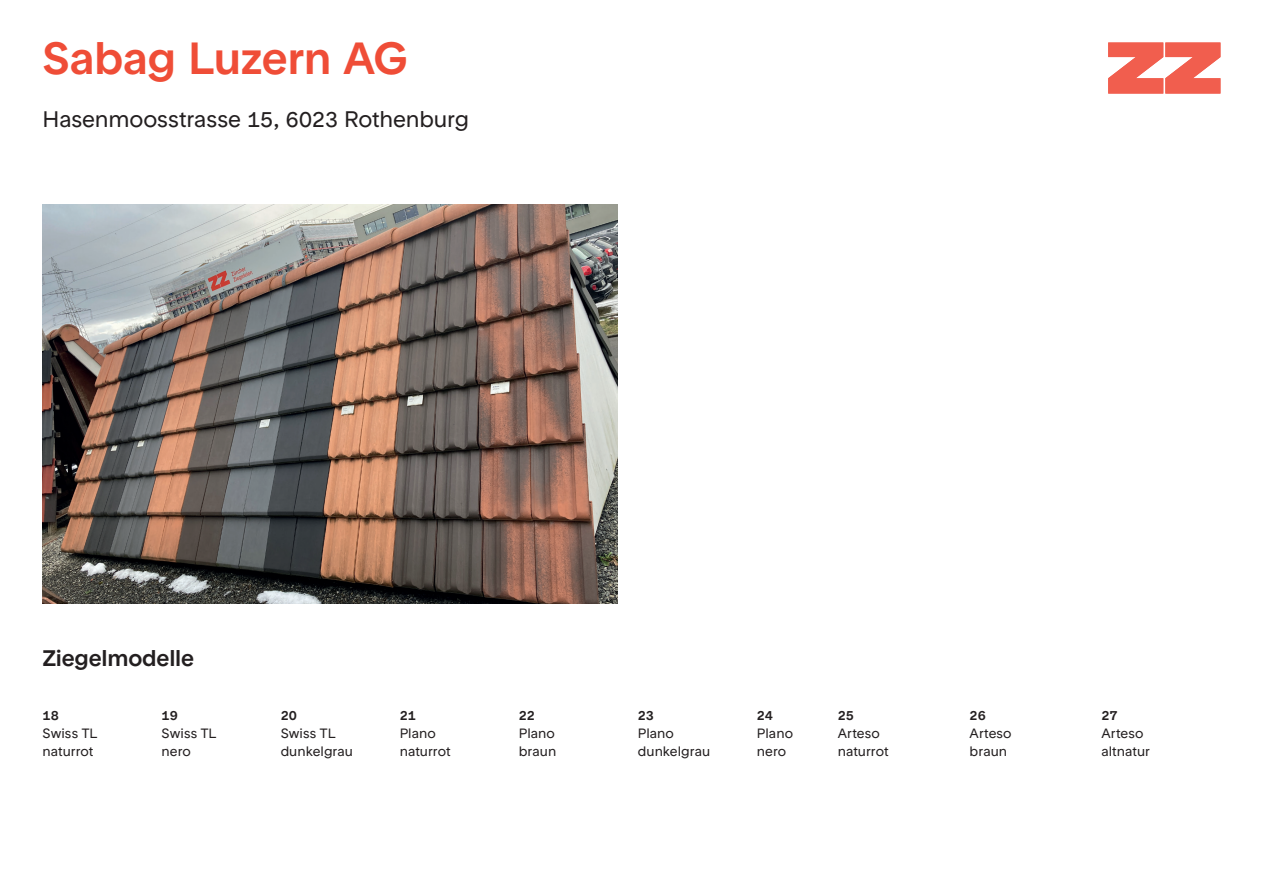
<style>
.page{position:relative;width:1263px;height:893px;background:#fff}
.page>*{position:absolute;margin:0;border:0;box-sizing:border-box;transform-origin:0 0}
.t1{font:500 45px "ZZ Rondelle";letter-spacing:-.01em;color:#ef4d37}
.t2{font:22.5px "ZZ Rondelle";letter-spacing:-.01em;color:#231f20}
.t3{font:500 22.5px "ZZ Rondelle";letter-spacing:-.005em;color:#231f20}
.t4{font:13.5px/18px "ZZ Rondelle";color:#231f20}
.t5{font:500 13.5px "ZZ Rondelle";letter-spacing:-.005em;color:#231f20}
</style>
<div class="page">
<svg style="left:1108px;top:43px;width:112px;height:51px"></svg>
<img style="left:43px;top:204px;width:575px;height:400px">
<h1 class="t1" style="left:43px;top:31px;width:367px">Sabag Luzern AG</h1>
<h2 class="t2" style="left:43px;top:106px;width:428px">Hasenmoosstrasse 15, 6023 Rothenburg</h2>
<h2 class="t3" style="left:43px;top:645px;width:153px">Ziegelmodelle</h2>
<p class="t5" style="left:43px;top:707px;width:18px">18</p>
<p class="t4" style="left:43px;top:724px;width:56px">Swiss TL naturrot</p>
<p class="t5" style="left:162px;top:707px;width:18px">19</p>
<p class="t4" style="left:162px;top:724px;width:56px">Swiss TL nero</p>
<p class="t5" style="left:281px;top:707px;width:18px">20</p>
<p class="t4" style="left:281px;top:724px;width:74px">Swiss TL dunkelgrau</p>
<p class="t5" style="left:400px;top:707px;width:18px">21</p>
<p class="t4" style="left:400px;top:724px;width:52px">Plano naturrot</p>
<p class="t5" style="left:519px;top:707px;width:18px">22</p>
<p class="t4" style="left:519px;top:724px;width:39px">Plano braun</p>
<p class="t5" style="left:638px;top:707px;width:18px">23</p>
<p class="t4" style="left:638px;top:724px;width:74px">Plano dunkelgrau</p>
<p class="t5" style="left:757px;top:707px;width:18px">24</p>
<p class="t4" style="left:757px;top:724px;width:38px">Plano nero</p>
<p class="t5" style="left:838px;top:707px;width:18px">25</p>
<p class="t4" style="left:838px;top:724px;width:52px">Arteso naturrot</p>
<p class="t5" style="left:969px;top:707px;width:18px">26</p>
<p class="t4" style="left:969px;top:724px;width:44px">Arteso braun</p>
<p class="t5" style="left:1101px;top:707px;width:18px">27</p>
<p class="t4" style="left:1101px;top:724px;width:50px">Arteso altnatur</p>
</div>
